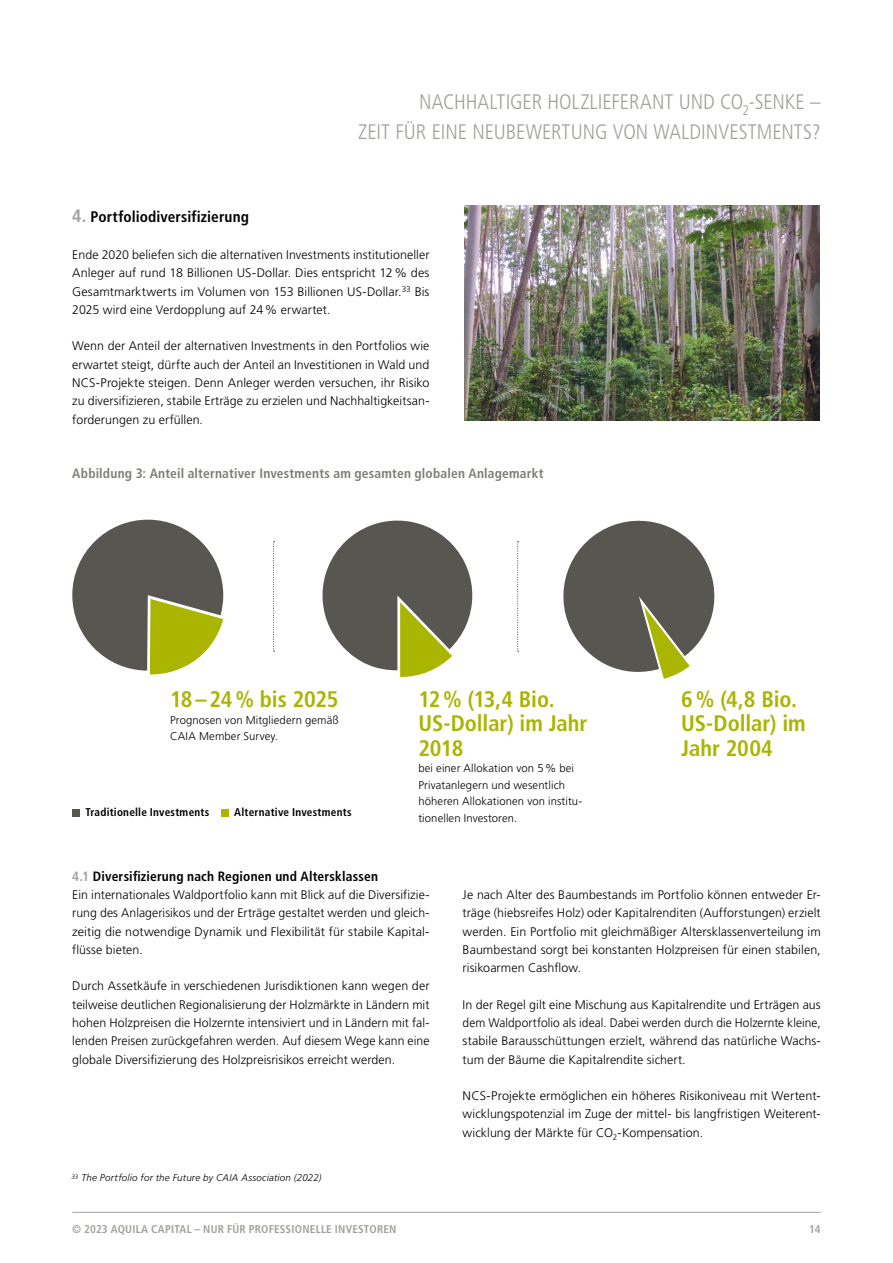
<style>
.page{position:relative;width:893px;height:1263px;background:#fff}
.page>*{position:absolute;margin:0;border:0;box-sizing:border-box;transform-origin:0 0}
.t1{font:700 condensed 22.5px/24px "Frutiger LT Pro";letter-spacing:-.005em;color:#aab500}
.t2{font:300 condensed 21px/30px "Frutiger LT Pro";color:#a1a09b;text-align:right}
.t3{font:700 condensed 15.3px "Frutiger LT Pro";letter-spacing:.01em;color:#000}
.t4{font:700 condensed 13.5px "Frutiger LT Pro";letter-spacing:.015em;color:#7e7d77}
.t5{font:700 condensed 13.5px "Frutiger LT Pro";letter-spacing:.015em;color:#000}
.t6{font:300 12.45px/18.3px "Frutiger LT Pro";letter-spacing:.005em;color:#000;text-align:justify}
.t7{font:300 11.25px/16.5px "Frutiger LT Pro";letter-spacing:.01em;color:#000}
.t8{font:700 condensed 11.25px "Frutiger LT Pro";letter-spacing:.02em;color:#a1a09b}
.t9{font:700 condensed 11.25px "Frutiger LT Pro";letter-spacing:.02em;color:#000}
.t10{font:italic 300 9.75px "Frutiger LT Pro";letter-spacing:.025em;color:#000}
.s1{font-size:18px;color:#a1a09b}
.s2{color:#a1a09b}
</style>
<div class="page">
<hr style="left:72px;top:1212px;width:749px;height:1px;background:#a1a09b">
<svg style="left:72px;top:519px;width:152px;height:156px"></svg>
<svg style="left:322px;top:520px;width:151px;height:157px"></svg>
<svg style="left:563px;top:520px;width:152px;height:159px"></svg>
<div style="left:72px;top:809px;width:8px;height:7px;background:#575651"></div>
<div style="left:221px;top:809px;width:7px;height:7px;background:#aab500"></div>
<svg style="left:517px;top:541px;width:2px;height:111px"></svg>
<svg style="left:273px;top:541px;width:2px;height:111px"></svg>
<img style="left:465px;top:205px;width:355px;height:216px">
<h2 class="t2" style="left:358px;top:87px;width:464px">NACHHALTIGER HOLZLIEFERANT UND CO<sub>2</sub>-SENKE –<br>ZEIT FÜR EINE NEUBEWERTUNG VON WALDINVESTMENTS?</h2>
<p class="t3" style="left:72px;top:208px;width:178px"><span class="s1">4.</span> Portfoliodiversifizierung</p>
<p class="t6" style="left:72px;top:246px;width:359px">Ende 2020 beliefen sich die alternativen Investments institutioneller Anleger auf rund 18 Billionen US-Dollar. Dies entspricht 12% des Gesamtmarktwerts im Volumen von 153 Billionen US-Dollar.<sup>33</sup> Bis 2025 wird eine Verdopplung auf 24% erwartet.</p>
<p class="t6" style="left:72px;top:337px;width:359px">Wenn der Anteil der alternativen Investments in den Portfolios wie erwartet steigt, dürfte auch der Anteil an Investitionen in Wald und NCS-Projekte steigen. Denn Anleger werden versuchen, ihr Risiko zu diversifizieren, stabile Erträge zu erzielen und Nachhaltigkeitsan&shy;forderungen zu erfüllen.</p>
<p class="t4" style="left:72px;top:466px;width:473px">Abbildung 3: Anteil alternativer Investments am gesamten globalen Anlagemarkt</p>
<h1 class="t1" style="left:170px;top:688px;width:170px">18–24% bis 2025</h1>
<p class="t7" style="left:170px;top:712px;width:170px">Prognosen von Mitgliedern gemäß<br>CAIA Member Survey.</p>
<p class="t9" style="left:85px;top:806px;width:126px">Traditionelle Investments</p>
<p class="t9" style="left:234px;top:806px;width:119px">Alternative Investments</p>
<h1 class="t1" style="left:418px;top:688px;width:171px">12% (13,4 Bio.<br>US-Dollar) im Jahr<br>2018</h1>
<p class="t7" style="left:418px;top:760px;width:165px">bei einer Allokation von 5% bei<br>Privatanlegern und wesentlich höheren Allokationen von institu&shy;tionellen Investoren.</p>
<h1 class="t1" style="left:681px;top:688px;width:126px">6% (4,8 Bio.<br>US-Dollar) im<br>Jahr 2004</h1>
<p class="t5" style="left:72px;top:868px;width:307px"><span class="s2">4.1</span> Diversifizierung nach Regionen und Altersklassen</p>
<p class="t6" style="left:72px;top:886px;width:359px">Ein internationales Waldportfolio kann mit Blick auf die Diversifizie&shy;rung des Anlagerisikos und der Erträge gestaltet werden und gleich&shy;zeitig die notwendige Dynamik und Flexibilität für stabile Kapital&shy;flüsse bieten.</p>
<p class="t6" style="left:72px;top:977px;width:359px">Durch Assetkäufe in verschiedenen Jurisdiktionen kann wegen der teilweise deutlichen Regionalisierung der Holzmärkte in Ländern mit hohen Holzpreisen die Holzernte intensiviert und in Ländern mit fal&shy;lenden Preisen zurückgefahren werden. Auf diesem Wege kann eine globale Diversifizierung des Holzpreisrisikos erreicht werden.</p>
<p class="t10" style="left:71px;top:1172px;width:252px"><sup>33</sup> The Portfolio for the Future by CAIA Association (2022)</p>
<p class="t8" style="left:72px;top:1222px;width:326px">© 2023 AQUILA CAPITAL – NUR FÜR PROFESSIONELLE INVESTOREN</p>
<p class="t6" style="left:463px;top:886px;width:360px">Je nach Alter des Baumbestands im Portfolio können entweder Er&shy;träge (hiebsreifes Holz) oder Kapitalrenditen (Aufforstungen) erzielt werden. Ein Portfolio mit gleichmäßiger Altersklassenverteilung im Baumbestand sorgt bei konstanten Holzpreisen für einen stabilen, risikoarmen Cashflow.</p>
<p class="t6" style="left:463px;top:995px;width:360px">In der Regel gilt eine Mischung aus Kapitalrendite und Erträgen aus dem Waldportfolio als ideal. Dabei werden durch die Holzernte kleine, stabile Barausschüttungen erzielt, während das natürliche Wachs&shy;tum der Bäume die Kapitalrendite sichert.</p>
<p class="t6" style="left:463px;top:1087px;width:360px">NCS-Projekte ermöglichen ein höheres Risikoniveau mit Wertent&shy;wicklungspotenzial im Zuge der mittel- bis langfristigen Weiterent&shy;wicklung der Märkte für CO<sub>2</sub>-Kompensation.</p>
<p class="t8" style="left:809px;top:1222px;width:13px">14</p>
</div>
